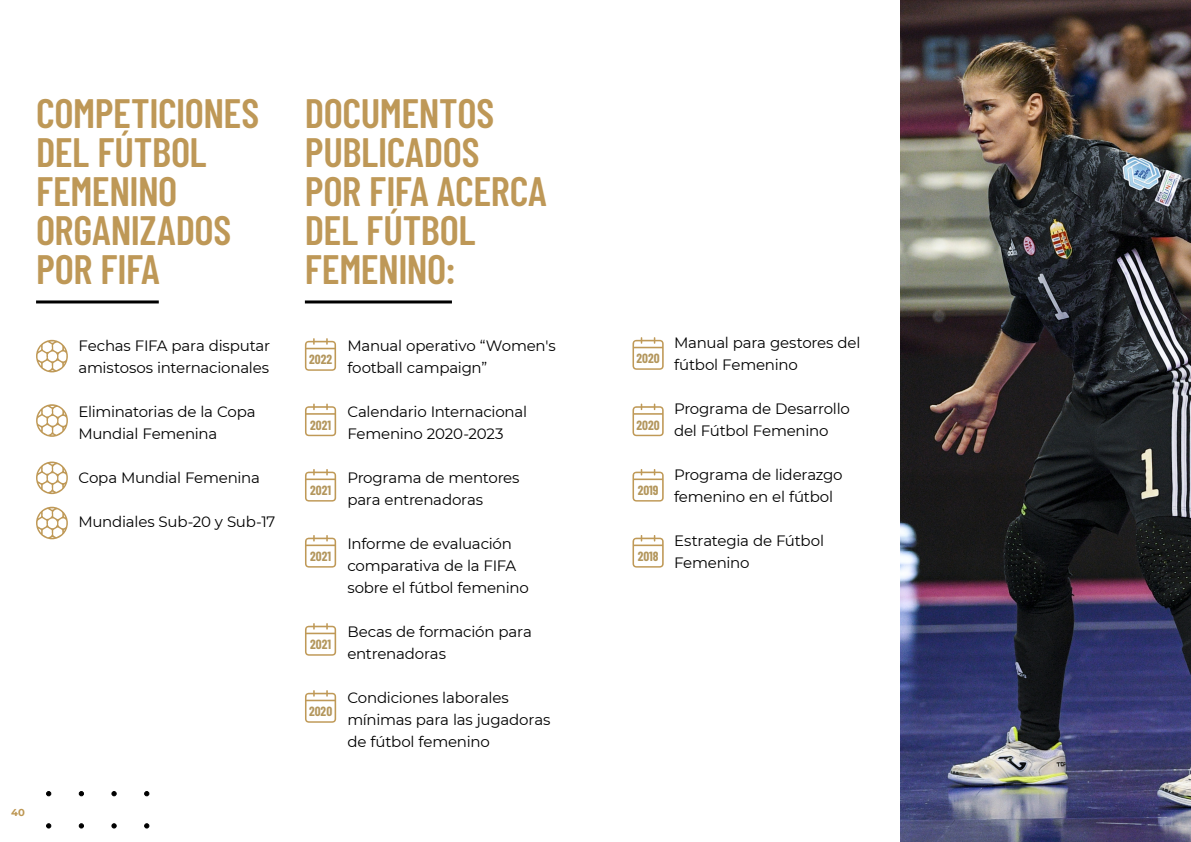
<style>
.page{position:relative;width:1191px;height:842px;background:#fff}
.page>*{position:absolute;margin:0;border:0;box-sizing:border-box;transform-origin:0 0}
.t1{font:600 41px/39px "Barlow Condensed";letter-spacing:-.01em;color:#be9857}
.t2{font:15px "Montserrat";letter-spacing:-.015em;color:#000}
.t3{font:700 13px "Barlow Condensed";color:#b3965c}
.t4{font:700 10px "Montserrat";color:#bd9753}
</style>
<div class="page">
<hr style="left:36px;top:300px;width:123px;height:3px;background:#000">
<hr style="left:305px;top:300px;width:147px;height:3px;background:#000">
<svg style="left:36px;top:340px;width:32px;height:32px"></svg>
<svg style="left:36px;top:404px;width:32px;height:33px"></svg>
<svg style="left:36px;top:461px;width:32px;height:33px"></svg>
<svg style="left:36px;top:507px;width:32px;height:32px"></svg>
<svg style="left:305px;top:338px;width:31px;height:33px"></svg>
<svg style="left:305px;top:404px;width:31px;height:32px"></svg>
<svg style="left:305px;top:469px;width:31px;height:33px"></svg>
<svg style="left:305px;top:535px;width:31px;height:33px"></svg>
<svg style="left:305px;top:623px;width:31px;height:33px"></svg>
<svg style="left:305px;top:690px;width:31px;height:33px"></svg>
<svg style="left:632px;top:337px;width:31px;height:33px"></svg>
<svg style="left:632px;top:404px;width:31px;height:32px"></svg>
<svg style="left:632px;top:469px;width:31px;height:33px"></svg>
<svg style="left:632px;top:535px;width:31px;height:33px"></svg>
<img style="left:900px;top:0;width:291px;height:842px">
<svg style="left:46px;top:791px;width:5px;height:5px"></svg>
<svg style="left:79px;top:791px;width:5px;height:5px"></svg>
<svg style="left:111px;top:791px;width:6px;height:5px"></svg>
<svg style="left:144px;top:791px;width:5px;height:5px"></svg>
<svg style="left:46px;top:823px;width:5px;height:5px"></svg>
<svg style="left:79px;top:823px;width:5px;height:5px"></svg>
<svg style="left:111px;top:823px;width:6px;height:5px"></svg>
<svg style="left:144px;top:823px;width:5px;height:5px"></svg>
<p class="t1" style="left:36px;top:91px;width:225px">COMPETICIONES<br>DEL FÚTBOL</p>
<p class="t1" style="left:36px;top:169px;width:143px">FEMENINO</p>
<p class="t1" style="left:36px;top:208px;width:197px">ORGANIZADOS</p>
<p class="t1" style="left:36px;top:247px;width:125px">POR FIFA</p>
<p class="t2" style="left:79px;top:335px;width:193px">Fechas FIFA para disputar</p>
<p class="t2" style="left:79px;top:357px;width:192px">amistosos internacionales</p>
<p class="t2" style="left:79px;top:401px;width:179px">Eliminatorias de la Copa</p>
<p class="t2" style="left:79px;top:423px;width:140px">Mundial Femenina</p>
<p class="t2" style="left:79px;top:467px;width:183px">Copa Mundial Femenina</p>
<p class="t2" style="left:79px;top:511px;width:198px">Mundiales Sub-20 y Sub-17</p>
<p class="t4" style="left:11px;top:805px;width:15px">40</p>
<p class="t1" style="left:305px;top:91px;width:191px">DOCUMENTOS<br>PUBLICADOS</p>
<p class="t1" style="left:305px;top:169px;width:244px">POR FIFA ACERCA</p>
<p class="t1" style="left:305px;top:208px;width:172px">DEL FÚTBOL</p>
<p class="t1" style="left:305px;top:247px;width:153px">FEMENINO:</p>
<p class="t3" style="left:309px;top:350px;width:24px">2022</p>
<p class="t3" style="left:310px;top:416px;width:22px">2021</p>
<p class="t3" style="left:310px;top:481px;width:22px">2021</p>
<p class="t3" style="left:310px;top:547px;width:22px">2021</p>
<p class="t3" style="left:310px;top:635px;width:22px">2021</p>
<p class="t3" style="left:309px;top:702px;width:25px">2020</p>
<p class="t2" style="left:347px;top:335px;width:210px">Manual operativo “Women's</p>
<p class="t2" style="left:347px;top:357px;width:141px">football campaign”</p>
<p class="t2" style="left:347px;top:401px;width:181px">Calendario Internacional</p>
<p class="t2" style="left:347px;top:423px;width:158px">Femenino 2020-2023</p>
<p class="t2" style="left:347px;top:467px;width:174px">Programa de mentores</p>
<p class="t2" style="left:347px;top:489px;width:137px">para entrenadoras</p>
<p class="t2" style="left:347px;top:533px;width:166px">Informe de evaluación</p>
<p class="t2" style="left:347px;top:555px;width:170px">comparativa de la FIFA</p>
<p class="t2" style="left:347px;top:577px;width:183px">sobre el fútbol femenino</p>
<p class="t2" style="left:347px;top:621px;width:186px">Becas de formación para</p>
<p class="t2" style="left:347px;top:643px;width:100px">entrenadoras</p>
<p class="t2" style="left:347px;top:687px;width:163px">Condiciones laborales</p>
<p class="t2" style="left:347px;top:709px;width:205px">mínimas para las jugadoras</p>
<p class="t2" style="left:347px;top:731px;width:144px">de fútbol femenino</p>
<p class="t3" style="left:636px;top:349px;width:25px">2020</p>
<p class="t3" style="left:636px;top:416px;width:25px">2020</p>
<p class="t3" style="left:637px;top:481px;width:22px">2019</p>
<p class="t3" style="left:637px;top:547px;width:22px">2018</p>
<p class="t2" style="left:674px;top:332px;width:188px">Manual para gestores del</p>
<p class="t2" style="left:674px;top:354px;width:125px">fútbol Femenino</p>
<p class="t2" style="left:674px;top:398px;width:177px">Programa de Desarrollo</p>
<p class="t2" style="left:674px;top:420px;width:156px">del Fútbol Femenino</p>
<p class="t2" style="left:674px;top:464px;width:170px">Programa de liderazgo</p>
<p class="t2" style="left:674px;top:486px;width:161px">femenino en el fútbol</p>
<p class="t2" style="left:674px;top:530px;width:152px">Estrategia de Fútbol</p>
<p class="t2" style="left:674px;top:552px;width:77px">Femenino</p>
</div>
